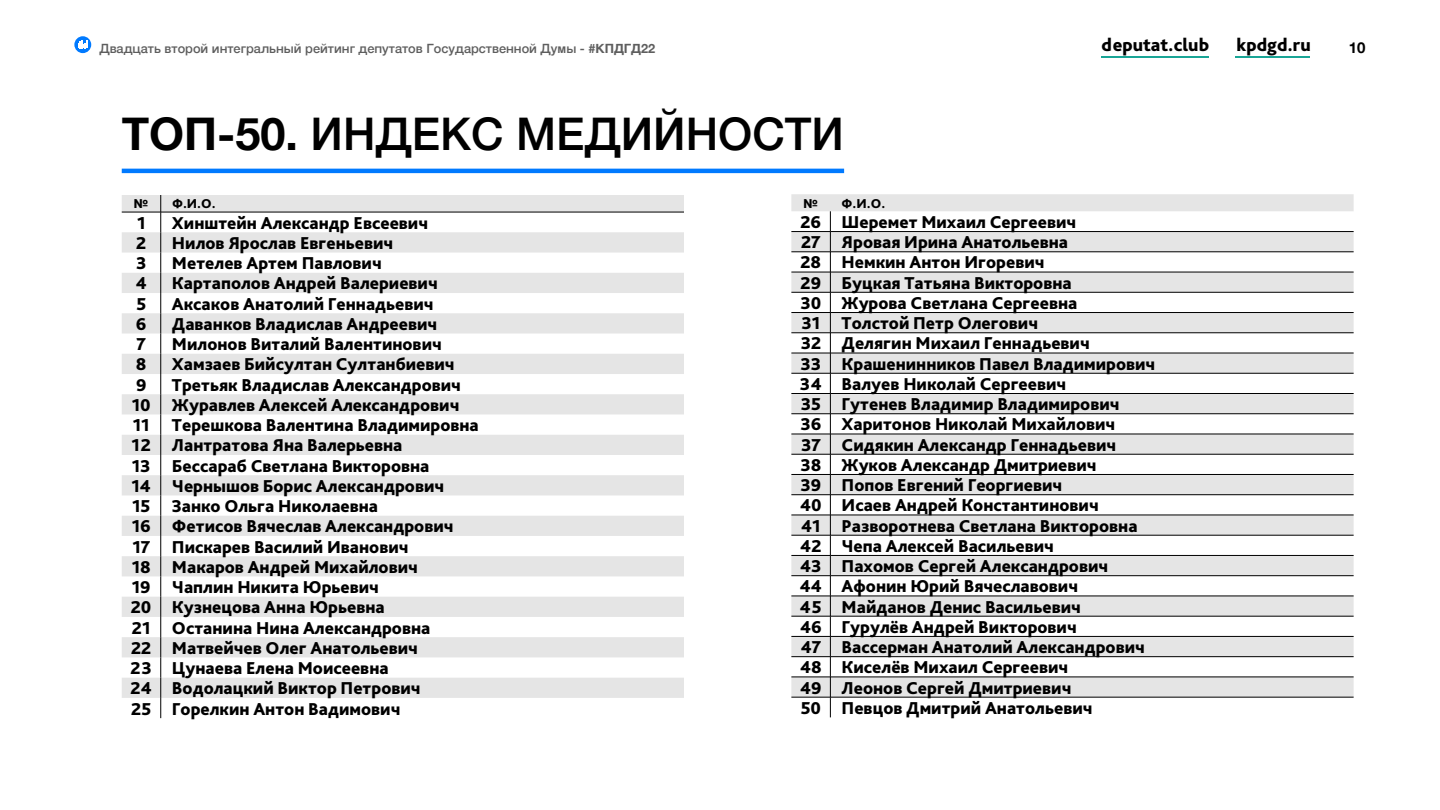
<style>
.page{position:relative;width:1440px;height:810px;background:#fff}
.page>*{position:absolute;margin:0;border:0;box-sizing:border-box;transform-origin:0 0}
.t1{font:500 45px "Helvetica Neue";color:#000}
.t2{font:800 18.75px "Bliss Pro";color:#000}
.t3{font:800 18px/20.2px "Bliss Pro";color:#000}
.t4{font:700 15px "Helvetica Neue";color:#000}
.t5{font:800 13.5px "Bliss Pro";color:#000}
.t6{font:500 12.75px "Helvetica Neue";color:#5e5e5e}
.s1{font-weight:700}
</style>
<div class="page">
<hr style="left:1236px;top:56px;width:74px;height:2px;background:#19a596">
<hr style="left:1102px;top:56px;width:107px;height:2px;background:#19a596">
<svg style="left:74px;top:36px;width:17px;height:17px"></svg>
<svg style="left:78px;top:40px;width:10px;height:8px"></svg>
<svg style="left:122px;top:195px;width:562px;height:503px;fill:#e7e7e7"></svg>
<hr style="left:122px;top:212px;width:39px;height:1px;background:#000">
<hr style="left:161px;top:212px;width:523px;height:1px;background:#000">
<svg style="left:161px;top:195px;width:1px;height:523px"></svg>
<hr style="left:122px;top:169px;width:722px;height:4px;background:#007aff">
<svg style="left:791px;top:194px;width:563px;height:503px;fill:#e5e5e5"></svg>
<hr style="left:791px;top:231px;width:39px;height:1px;background:#000">
<hr style="left:830px;top:231px;width:524px;height:1px;background:#000">
<hr style="left:791px;top:252px;width:39px;height:1px;background:#000">
<hr style="left:830px;top:252px;width:524px;height:1px;background:#000">
<hr style="left:791px;top:272px;width:39px;height:1px;background:#000">
<hr style="left:830px;top:272px;width:524px;height:1px;background:#000">
<hr style="left:791px;top:292px;width:39px;height:1px;background:#000">
<hr style="left:830px;top:292px;width:524px;height:1px;background:#000">
<hr style="left:791px;top:312px;width:39px;height:1px;background:#000">
<hr style="left:830px;top:312px;width:524px;height:1px;background:#000">
<hr style="left:791px;top:333px;width:39px;height:1px;background:#000">
<hr style="left:830px;top:333px;width:524px;height:1px;background:#000">
<hr style="left:791px;top:353px;width:39px;height:1px;background:#000">
<hr style="left:830px;top:353px;width:524px;height:1px;background:#000">
<hr style="left:791px;top:373px;width:39px;height:1px;background:#000">
<hr style="left:830px;top:373px;width:524px;height:1px;background:#000">
<hr style="left:791px;top:393px;width:39px;height:1px;background:#000">
<hr style="left:830px;top:393px;width:524px;height:1px;background:#000">
<hr style="left:791px;top:414px;width:39px;height:1px;background:#000">
<hr style="left:830px;top:414px;width:524px;height:1px;background:#000">
<hr style="left:791px;top:434px;width:39px;height:1px;background:#000">
<hr style="left:830px;top:434px;width:524px;height:1px;background:#000">
<hr style="left:791px;top:454px;width:39px;height:1px;background:#000">
<hr style="left:830px;top:454px;width:524px;height:1px;background:#000">
<hr style="left:791px;top:474px;width:39px;height:1px;background:#000">
<hr style="left:830px;top:474px;width:524px;height:1px;background:#000">
<hr style="left:791px;top:495px;width:39px;height:1px;background:#000">
<hr style="left:830px;top:495px;width:524px;height:1px;background:#000">
<hr style="left:791px;top:515px;width:39px;height:1px;background:#000">
<hr style="left:830px;top:515px;width:524px;height:1px;background:#000">
<hr style="left:791px;top:535px;width:39px;height:1px;background:#000">
<hr style="left:830px;top:535px;width:524px;height:1px;background:#000">
<hr style="left:791px;top:555px;width:39px;height:1px;background:#000">
<hr style="left:830px;top:555px;width:524px;height:1px;background:#000">
<hr style="left:791px;top:576px;width:39px;height:1px;background:#000">
<hr style="left:830px;top:576px;width:524px;height:1px;background:#000">
<hr style="left:791px;top:596px;width:39px;height:1px;background:#000">
<hr style="left:830px;top:596px;width:524px;height:1px;background:#000">
<hr style="left:791px;top:616px;width:39px;height:1px;background:#000">
<hr style="left:830px;top:616px;width:524px;height:1px;background:#000">
<hr style="left:791px;top:636px;width:39px;height:1px;background:#000">
<hr style="left:830px;top:636px;width:524px;height:1px;background:#000">
<hr style="left:791px;top:657px;width:39px;height:1px;background:#000">
<hr style="left:830px;top:657px;width:524px;height:1px;background:#000">
<hr style="left:791px;top:677px;width:39px;height:1px;background:#000">
<hr style="left:830px;top:677px;width:524px;height:1px;background:#000">
<hr style="left:791px;top:697px;width:39px;height:1px;background:#000">
<hr style="left:830px;top:697px;width:524px;height:1px;background:#000">
<svg style="left:830px;top:211px;width:1px;height:506px"></svg>
<p class="t6" style="left:99px;top:38px;width:557px">Двадцать второй интегральный рейтинг депутатов Государственной Думы - <span class="s1">#КПДГД22</span></p>
<p class="t2" style="left:1237px;top:37px;width:76px">kpdgd.ru</p>
<p class="t2" style="left:1101px;top:37px;width:109px">deputat.club</p>
<p class="t4" style="left:1349px;top:36px;width:18px">10</p>
<h1 class="t1" style="left:122px;top:98px;width:724px"><span class="s1">ТОП-50.</span> ИНДЕКС МЕДИЙНОСТИ</h1>
<p class="t5" style="left:134px;top:199px;width:16px">№</p>
<p class="t5" style="left:172px;top:199px;width:45px">Ф.И.О.</p>
<p class="t3" style="left:137px;top:214px;width:10px">1</p>
<p class="t3" style="left:172px;top:214px;width:257px">Хинштейн Александр Евсеевич</p>
<p class="t3" style="left:136px;top:234px;width:12px">2</p>
<p class="t3" style="left:172px;top:234px;width:223px">Нилов Ярослав Евгеньевич</p>
<p class="t3" style="left:136px;top:255px;width:12px">3</p>
<p class="t3" style="left:172px;top:255px;width:211px">Метелев Артем Павлович</p>
<p class="t3" style="left:136px;top:275px;width:13px">4</p>
<p class="t3" style="left:172px;top:275px;width:267px">Картаполов Андрей Валериевич</p>
<p class="t3" style="left:136px;top:295px;width:11px">5</p>
<p class="t3" style="left:172px;top:295px;width:263px">Аксаков Анатолий Геннадьевич</p>
<p class="t3" style="left:136px;top:315px;width:12px">6</p>
<p class="t3" style="left:172px;top:315px;width:267px">Даванков Владислав Андреевич</p>
<p class="t3" style="left:137px;top:336px;width:11px">7</p>
<p class="t3" style="left:172px;top:336px;width:271px">Милонов Виталий Валентинович</p>
<p class="t3" style="left:136px;top:356px;width:12px">8</p>
<p class="t3" style="left:172px;top:356px;width:284px">Хамзаев Бийсултан Султанбиевич</p>
<p class="t3" style="left:136px;top:376px;width:12px">9</p>
<p class="t3" style="left:131px;top:376px;width:350px;text-indent:41px">Третьяк Владислав Александрович<br>10 Журавлев Алексей Александрович<br>11 Терешкова Валентина Владимировна<br>12 Лантратова Яна Валерьевна<br>13 Бессараб Светлана Викторовна<br>14 Чернышов Борис Александрович<br>15 Занко Ольга Николаевна<br>16 Фетисов Вячеслав Александрович<br>17 Пискарев Василий Иванович<br>18 Макаров Андрей Михайлович<br>19 Чаплин Никита Юрьевич<br>20 Кузнецова Анна Юрьевна<br>21 Останина Нина Александровна<br>22 Матвейчев Олег Анатольевич<br>23 Цунаева Елена Моисеевна<br>24 Водолацкий Виктор Петрович<br>25 Горелкин Антон Вадимович</p>
<p class="t5" style="left:804px;top:198px;width:16px">№</p>
<p class="t5" style="left:842px;top:198px;width:45px">Ф.И.О.</p>
<p class="t3" style="left:800px;top:213px;width:357px">26 Шеремет Михаил Сергеевич<br>27 Яровая Ирина Анатольевна<br>28 Немкин Антон Игоревич<br>29 Буцкая Татьяна Викторовна<br>30 Журова Светлана Сергеевна<br>31 Толстой Петр Олегович<br>32 Делягин Михаил Геннадьевич<br>33 Крашенинников Павел Владимирович<br>34 Валуев Николай Сергеевич<br>35 Гутенев Владимир Владимирович<br>36 Харитонов Николай Михайлович<br>37 Сидякин Александр Геннадьевич<br>38 Жуков Александр Дмитриевич<br>39 Попов Евгений Георгиевич<br>40 Исаев Андрей Константинович<br>41 Разворотнева Светлана Викторовна<br>42 Чепа Алексей Васильевич<br>43 Пахомов Сергей Александрович<br>44 Афонин Юрий Вячеславович<br>45 Майданов Денис Васильевич<br>46 Гурулёв Андрей Викторович<br>47 Вассерман Анатолий Александрович<br>48 Киселёв Михаил Сергеевич<br>49 Леонов Сергей Дмитриевич<br>50 Певцов Дмитрий Анатольевич</p>
</div>
